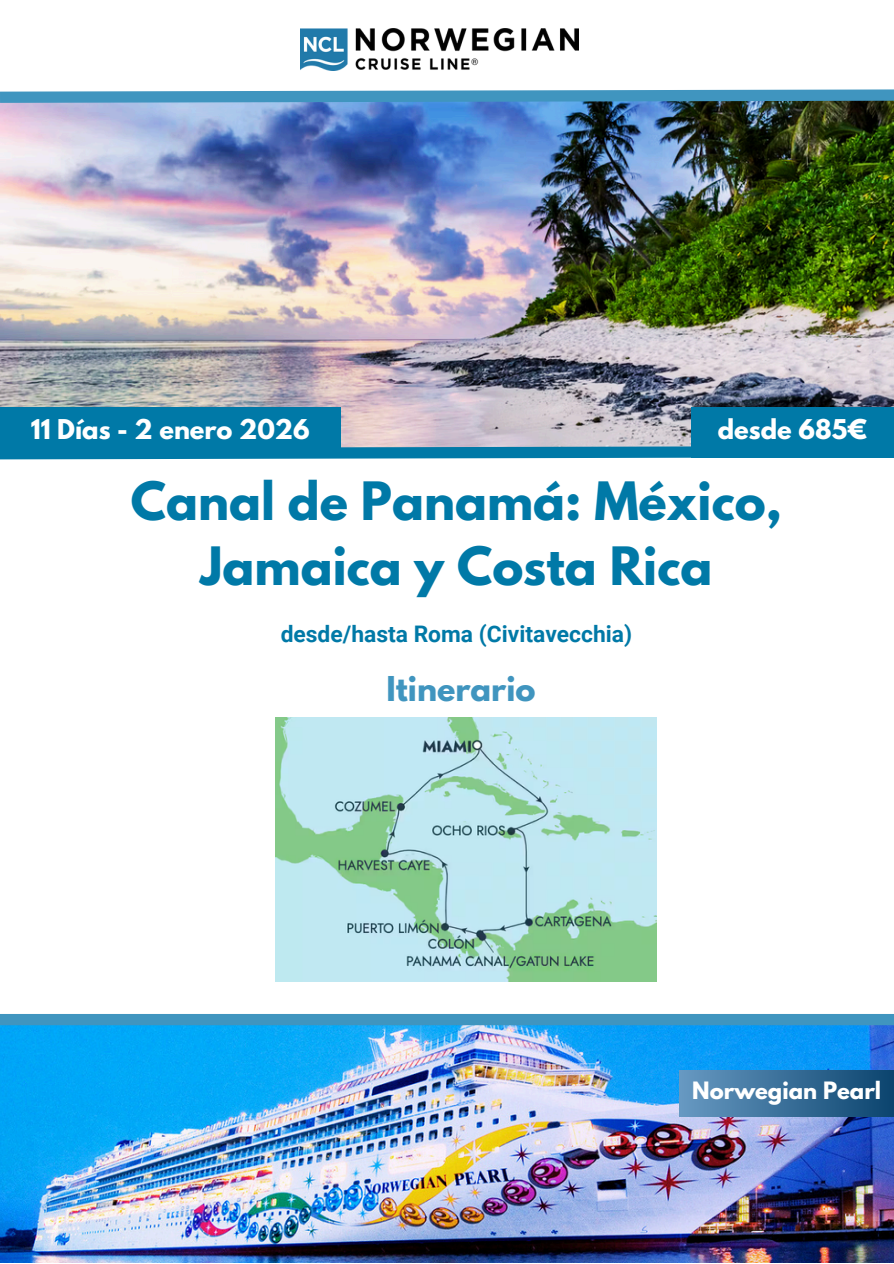
<style>
.page{position:relative;width:894px;height:1264px;background:#fff}
.page>*{position:absolute;margin:0;border:0;box-sizing:border-box;transform-origin:0 0}
.t1{font:700 46.8px/65.2px "League Spartan";color:#0079a7;text-align:center}
.t2{font:700 30.3px "League Spartan";color:#4095bf}
.t3{font:700 24.15px "League Spartan";color:#fff}
.t4{font:700 22.8px "Roboto";color:#0079a7}
.t5{font:700 21.15px "League Spartan";color:#fff}
</style>
<div class="page">
<img style="left:0;top:108px;width:893px;height:332px">
<svg style="left:0;top:89px;width:893px;height:19px;background:#5996bb"></svg>
<div style="left:0;top:407px;width:340px;height:51px;background:#0079a7"></div>
<div style="left:690px;top:407px;width:203px;height:51px;background:#0079a7"></div>
<svg style="left:0;top:440px;width:691px;height:20px"></svg>
<img style="left:0;top:1025px;width:893px;height:237px">
<div style="left:0;top:1013px;width:893px;height:12px;background:#4095bf"></div>
<img style="left:300px;top:29px;width:278px;height:42px">
<div style="left:679px;top:1070px;width:214px;height:46px;background:linear-gradient(to right,#6799c2,#0c456f)"></div>
<img style="left:275px;top:717px;width:381px;height:264px">
<p class="t3" style="left:31px;top:417px;width:280px">11 Días - 2 enero 2026</p>
<p class="t3" style="left:717px;top:417px;width:151px">desde 685€</p>
<p class="t1" style="left:131px;top:474px;width:652px">Canal de Panamá: México,<br>Jamaica y Costa Rica</p>
<p class="t4" style="left:280px;top:621px;width:353px">desde/hasta Roma (Civitavecchia)</p>
<p class="t2" style="left:386px;top:673px;width:150px">Itinerario</p>
<p class="t5" style="left:692px;top:1080px;width:190px">Norwegian Pearl</p>
</div>
